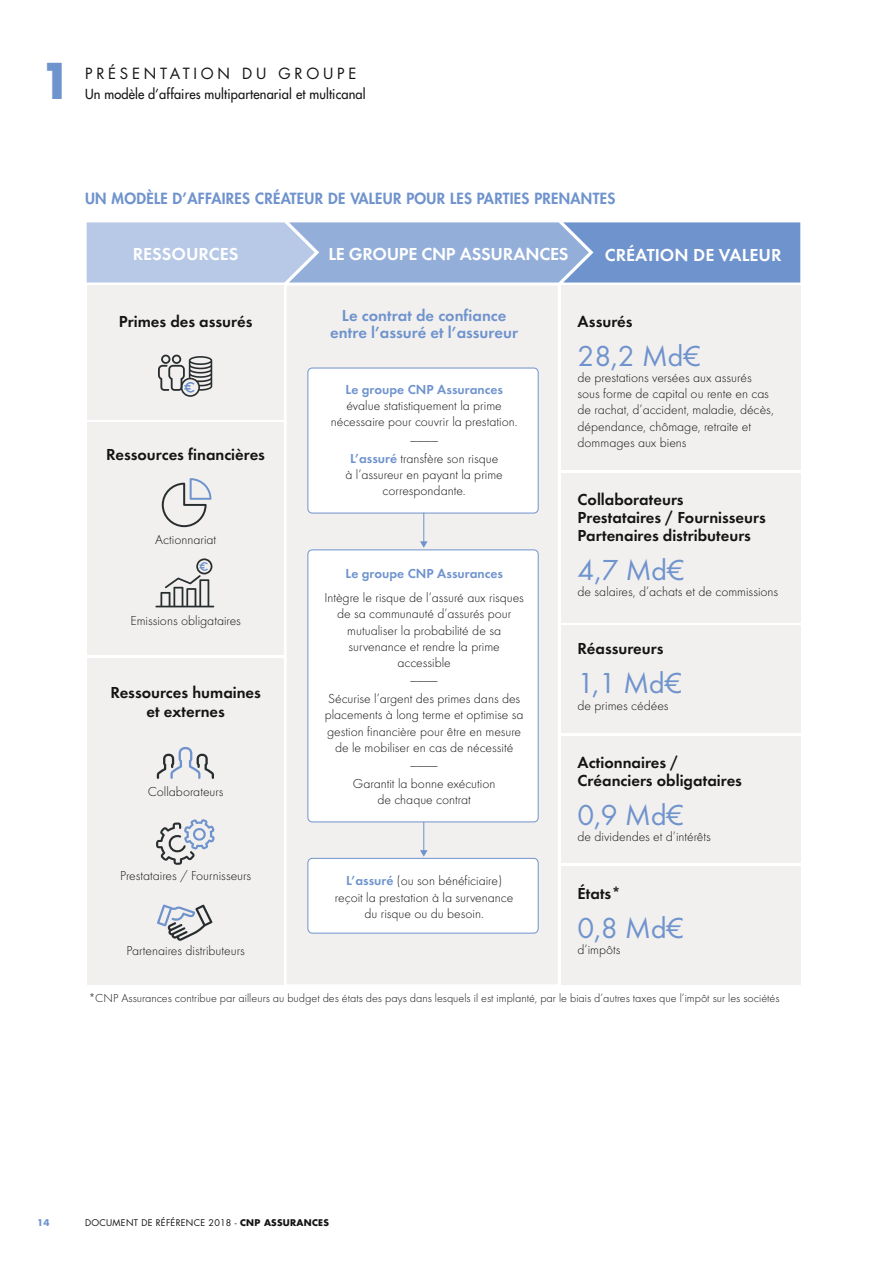
<style>
.page{position:relative;width:893px;height:1263px;background:#fff}
.page>*{position:absolute;margin:0;border:0;box-sizing:border-box;transform-origin:0 0}
.t1{font:700 48px "Futura Std";color:#6f93cd}
.t2{font:30px "Futura Boo";color:#6f93cd}
.t3{font:18px "Futura Dem";letter-spacing:-.005em;color:#fff}
.t4{font:16.5px/18px "Futura Dem";color:#131413}
.t5{font:16.5px/16.5px "Futura Dem";color:#6f93cd;text-align:center}
.t6{font:800 15px "Futura Std";letter-spacing:.02em;color:#6f93cd}
.t7{font:15px "Futura Std";letter-spacing:.25em;color:#131413}
.t8{font:300 13.5px/16.2px "Futura";color:#131413;text-align:center}
.t9{font:500 13.5px "Futura Std";letter-spacing:.01em;color:#131413;scale:.95 1}
.t10{font:13.5px "Futura Dem";color:#6f93cd}
.t11{font:300 12px "Futura";color:#131413}
.t12{font:9px "Futura Std";letter-spacing:.03em;color:#131413}
.t13{font:700 9px "Futura Std";color:#6f93cd}
.s1{font-family:"Futura Dem";font-weight:400;color:#6f93cd}
.s2{font-weight:700}
</style>
<div class="page">
<div style="left:561px;top:286px;width:239px;height:184px;background:#f2f0ee"></div>
<div style="left:87px;top:286px;width:197px;height:134px;background:#f2f0ee"></div>
<svg style="left:87px;top:222px;width:713px;height:60px;background:#94afd9"></svg>
<div style="left:561px;top:473px;width:239px;height:150px;background:#f2f0ee"></div>
<div style="left:561px;top:626px;width:239px;height:107px;background:#f2f0ee"></div>
<div style="left:561px;top:736px;width:239px;height:127px;background:#f2f0ee"></div>
<div style="left:561px;top:866px;width:239px;height:118px;background:#f2f0ee"></div>
<div style="left:87px;top:422px;width:197px;height:233px;background:#f2f0ee"></div>
<div style="left:87px;top:658px;width:197px;height:326px;background:#f2f0ee"></div>
<div style="left:287px;top:286px;width:271px;height:698px;background:#f2f0ee"></div>
<svg style="left:162px;top:478px;width:49px;height:49px"></svg>
<svg style="left:157px;top:747px;width:57px;height:32px"></svg>
<svg style="left:155px;top:558px;width:59px;height:49px"></svg>
<svg style="left:157px;top:904px;width:56px;height:37px"></svg>
<svg style="left:158px;top:355px;width:54px;height:42px"></svg>
<svg style="left:156px;top:819px;width:59px;height:46px"></svg>
<div style="left:308px;top:368px;width:230px;height:145px;background:#fff;border-radius:4px"></div>
<div style="left:307px;top:368px;width:232px;height:145px;border:1px solid #6f93cd;border-radius:4px"></div>
<div style="left:308px;top:550px;width:230px;height:272px;background:#fff;border-radius:4px"></div>
<div style="left:307px;top:549px;width:232px;height:273px;border:1px solid #6f93cd;border-radius:4px"></div>
<div style="left:308px;top:858px;width:230px;height:75px;background:#fff;border-radius:4px"></div>
<div style="left:307px;top:858px;width:232px;height:75px;border:1px solid #6f93cd;border-radius:4px"></div>
<svg style="left:420px;top:513px;width:8px;height:35px"></svg>
<svg style="left:420px;top:822px;width:8px;height:35px"></svg>
<h1 class="t1" style="left:39px;top:49px;width:34px">1</h1>
<p class="t7" style="left:85px;top:64px;width:60px">PRÉ SENT</p>
<p class="t7" style="left:170px;top:64px;width:46px">AT ION</p>
<p class="t7" style="left:242px;top:64px;width:12px">DU</p>
<p class="t7" style="left:279px;top:64px;width:29px">GROUPE</p>
<p class="t9" style="left:85px;top:85px;width:297px">Un modèle d’affaires multipartenarial et multicanal</p>
<p class="t6" style="left:85px;top:189px;width:532px">UN MODÈLE D’AFFAIRES CRÉATEUR DE VALEUR POUR LES PARTIES PRENANTES</p>
<h3 class="t3" style="left:133px;top:241px;width:107px">RESSOURCES</h3>
<p class="t4" style="left:119px;top:312px;width:135px">Primes des assurés</p>
<p class="t4" style="left:106px;top:444px;width:160px">Ressources financières</p>
<p class="t8" style="left:155px;top:531px;width:63px">Actionnariat</p>
<p class="t8" style="left:130px;top:612px;width:112px">Emissions obligataires</p>
<p class="t4" style="left:110px;top:681px;width:152px;line-height:19.8px;text-align:center">Ressources humaines et externes</p>
<p class="t8" style="left:148px;top:783px;width:77px">Collaborateurs</p>
<h3 class="t3" style="left:328px;top:241px;width:241px">LE GROUPE CNP ASSURANCES</h3>
<h3 class="t3" style="left:605px;top:243px;width:178px">CRÉATION DE VALEUR</h3>
<p class="t5" style="left:330px;top:306px;width:189px">Le contrat de confiance entre l’assuré et l’assureur</p>
<p class="t10" style="left:345px;top:380px;width:159px">Le groupe CNP Assurances</p>
<p class="t8" style="left:331px;top:397px;width:188px">évalue statistiquement la prime nécessaire pour couvrir la prestation.</p>
<p class="t8" style="left:350px;top:424px;width:150px;line-height:22.5px">____<br><span class="s1">L’assuré</span> transfère son risque</p>
<p class="t8" style="left:346px;top:466px;width:159px">à l’assureur en payant la prime correspondante.</p>
<p class="t10" style="left:345px;top:564px;width:159px">Le groupe CNP Assurances</p>
<p class="t8" style="left:324px;top:589px;width:201px">Intègre le risque de l’assuré aux risques de sa communauté d’assurés pour mutualiser la probabilité de sa survenance et rendre la prime accessible</p>
<p class="t8" style="left:328px;top:664px;width:194px;line-height:22.5px">____<br>Sécurise l’argent des primes dans des</p>
<p class="t8" style="left:325px;top:706px;width:200px">placements à long terme et optimise sa gestion financière pour être en mesure de le mobiliser en cas de nécessité</p>
<p class="t8" style="left:353px;top:749px;width:144px;line-height:22.5px">____<br>Garantit la bonne exécution</p>
<p class="t8" style="left:377px;top:791px;width:95px">de chaque contrat</p>
<p class="t4" style="left:578px;top:311px;width:57px">Assurés</p>
<h2 class="t2" style="left:578px;top:335px;width:124px">28,2 Md€</h2>
<p class="t8" style="left:578px;top:369px;width:198px;text-align:left">de prestations versées aux assurés sous forme de capital ou rente en cas de rachat, d’accident, maladie, décès, dépendance, chômage, retraite et dommages aux biens</p>
<p class="t4" style="left:578px;top:489px;width:190px">Collaborateurs<br>Prestataires / Fournisseurs<br>Partenaires distributeurs</p>
<h2 class="t2" style="left:578px;top:549px;width:108px">4,7 Md€</h2>
<p class="t8" style="left:578px;top:583px;width:202px">de salaires, d’achats et de commissions</p>
<p class="t4" style="left:578px;top:639px;width:87px">Réassureurs</p>
<h2 class="t2" style="left:578px;top:663px;width:105px">1,1 Md€</h2>
<p class="t8" style="left:578px;top:697px;width:92px">de primes cédées</p>
<p class="t4" style="left:578px;top:752px;width:166px">Actionnaires /<br>Créanciers obligataires</p>
<h2 class="t2" style="left:578px;top:794px;width:107px">0,9 Md€</h2>
<p class="t8" style="left:578px;top:828px;width:135px">de dividendes et d’intérêts</p>
<p class="t8" style="left:120px;top:867px;width:133px">Prestataires / Fournisseurs</p>
<p class="t8" style="left:335px;top:872px;width:180px"><span class="s1">L’assuré</span> (ou son bénéficiaire) reçoit la prestation à la survenance du risque ou du besoin.</p>
<p class="t4" style="left:578px;top:883px;width:45px">États*</p>
<h2 class="t2" style="left:578px;top:907px;width:107px">0,8 Md€</h2>
<p class="t8" style="left:578px;top:941px;width:44px">d’impôts</p>
<p class="t8" style="left:127px;top:942px;width:120px">Partenaires distributeurs</p>
<p class="t11" style="left:89px;top:991px;width:695px">*CNP Assurances contribue par ailleurs au budget des états des pays dans lesquels il est implanté, par le biais d’autres taxes que l’impôt sur les sociétés.</p>
<p class="t13" style="left:37px;top:1217px;width:14px">14</p>
<p class="t12" style="left:85px;top:1217px;width:246px">DOCUMENT DE RÉFÉRENCE 2018 - <span class="s2">CNP ASSURANCES</span></p>
</div>
